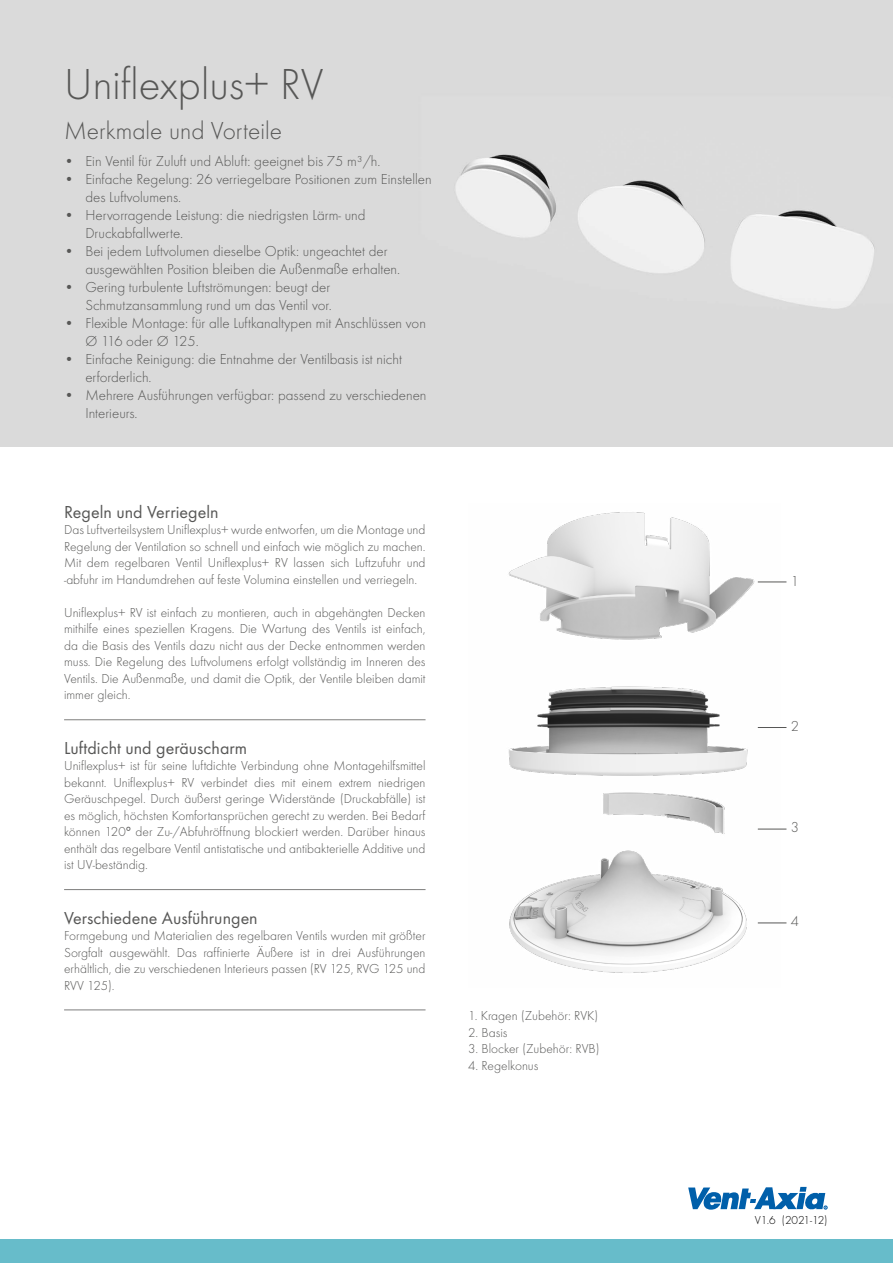
<style>
.page{position:relative;width:893px;height:1263px;background:#fff}
.page>*{position:absolute;margin:0;border:0;box-sizing:border-box;transform-origin:0 0}
.t1{font:300 45px "Futura T";color:#575756}
.t2{font:300 25.5px "Futura T";color:#575756}
.t3{font:18px "Futura T";color:#575756}
.t4{font:300 15px/18px "Futura T";color:#575756}
.t5{font:300 13.5px/16.5px "Futura T";color:#575756;text-align:justify}
.t6{font:300 12px "Futura T";color:#000}
</style>
<div class="page">
<div style="left:0;top:1239px;width:893px;height:24px;background:#67bcca"></div>
<svg style="left:688px;top:1187px;width:139px;height:23px"></svg>
<div style="left:0;top:0;width:893px;height:446px;background:#dadada"></div>
<hr style="left:64px;top:719px;width:362px;height:1px;background:#7e7e7d">
<hr style="left:64px;top:889px;width:362px;height:1px;background:#7e7e7d">
<hr style="left:64px;top:1010px;width:362px;height:1px;background:#7e7e7d">
<img style="left:508px;top:512px;width:272px;height:461px">
<svg style="left:758px;top:582px;width:28px;height:1px"></svg>
<svg style="left:758px;top:727px;width:28px;height:1px"></svg>
<svg style="left:758px;top:829px;width:28px;height:1px"></svg>
<svg style="left:758px;top:923px;width:28px;height:1px"></svg>
<h1 class="t1" style="left:64px;top:58px;width:261px">Uniflexplus+ RV</h1>
<h2 class="t2" style="left:64px;top:115px;width:219px">Merkmale und Vorteile</h2>
<p class="t4" style="left:64px;top:151px;width:318px">• Ein Ventil für Zuluft und Abluft: geeignet bis 75 m³/h.</p>
<p class="t4" style="left:85px;top:169px;width:348px;text-indent:-21px">• Einfache Regelung: 26 verriegelbare Positionen zum Einstellen des Luftvolumens.</p>
<p class="t4" style="left:85px;top:205px;width:282px;text-indent:-21px">• Hervorragende Leistung: die niedrigsten Lärm- und<br>Druckabfallwerte.</p>
<p class="t4" style="left:85px;top:241px;width:316px;text-indent:-21px">• Bei jedem Luftvolumen dieselbe Optik: ungeachtet der ausgewählten Position bleiben die Außenmaße erhalten.</p>
<p class="t4" style="left:64px;top:277px;width:269px;text-align:right">• Gering turbulente Luftströmungen: beugt der<br>Schmutzansammlung rund um das Ventil vor.</p>
<p class="t4" style="left:85px;top:313px;width:342px;text-indent:-21px">• Flexible Montage: für alle Luftkanaltypen mit Anschlüssen von<br>Ø 116 oder Ø 125.</p>
<p class="t4" style="left:85px;top:349px;width:318px;text-indent:-21px">• Einfache Reinigung: die Entnahme der Ventilbasis ist nicht erforderlich.</p>
<p class="t4" style="left:85px;top:385px;width:343px;text-indent:-21px">• Mehrere Ausführungen verfügbar: passend zu verschiedenen<br>Interieurs.</p>
<h3 class="t3" style="left:64px;top:501px;width:156px">Regeln und Verriegeln</h3>
<p class="t5" style="left:64px;top:522px;width:363px">Das Luftverteilsystem Uniflexplus+ wurde entworfen, um die Montage und Regelung der Ventilation so schnell und einfach wie möglich zu machen.<br>Mit dem regelbaren Ventil Uniflexplus+ RV lassen sich Luftzufuhr und -abfuhr im Handumdrehen auf feste Volumina einstellen und verriegeln.</p>
<p class="t5" style="left:64px;top:604px;width:363px">Uniflexplus+ RV ist einfach zu montieren, auch in abgehängten Decken mithilfe eines speziellen Kragens. Die Wartung des Ventils ist einfach, da die Basis des Ventils dazu nicht aus der Decke entnommen werden muss. Die Regelung des Luftvolumens erfolgt vollständig im Inneren des Ventils. Die Außenmaße, und damit die Optik, der Ventile bleiben damit immer gleich.</p>
<h3 class="t3" style="left:64px;top:737px;width:185px">Luftdicht und geräuscharm</h3>
<p class="t5" style="left:64px;top:757px;width:363px">Uniflexplus+ ist für seine luftdichte Verbindung ohne Montagehilfsmittel bekannt. Uniflexplus+ RV verbindet dies mit einem extrem niedrigen Geräuschpegel. Durch äußerst geringe Widerstände (Druckabfälle) ist es möglich, höchsten Komfortansprüchen gerecht zu werden. Bei Bedarf können 120° der Zu-/Abfuhröffnung blockiert werden. Darüber hinaus enthält das regelbare Ventil antistatische und antibakterielle Additive und ist UV-beständig.</p>
<h3 class="t3" style="left:64px;top:907px;width:195px">Verschiedene Ausführungen</h3>
<p class="t5" style="left:64px;top:927px;width:363px">Formgebung und Materialien des regelbaren Ventils wurden mit größter Sorgfalt ausgewählt. Das raffinierte Äußere ist in drei Ausführungen erhältlich, die zu verschiedenen Interieurs passen (RV 125, RVG 125 und RVV 125).</p>
<p class="t5" style="left:468px;top:1007px;width:132px">1. Kragen (Zubehör: RVK)</p>
<p class="t5" style="left:468px;top:1024px;width:41px">2. Basis</p>
<p class="t5" style="left:468px;top:1040px;width:133px">3. Blocker (Zubehör: RVB)</p>
<p class="t5" style="left:468px;top:1057px;width:72px">4. Regelkonus</p>
<p class="t4" style="left:791px;top:571px;width:10px">1</p>
<p class="t4" style="left:791px;top:717px;width:10px">2</p>
<p class="t4" style="left:791px;top:818px;width:10px">3</p>
<p class="t4" style="left:791px;top:911px;width:10px">4</p>
<p class="t6" style="left:755px;top:1212px;width:74px">V1.6 (2021-12)</p>
</div>
